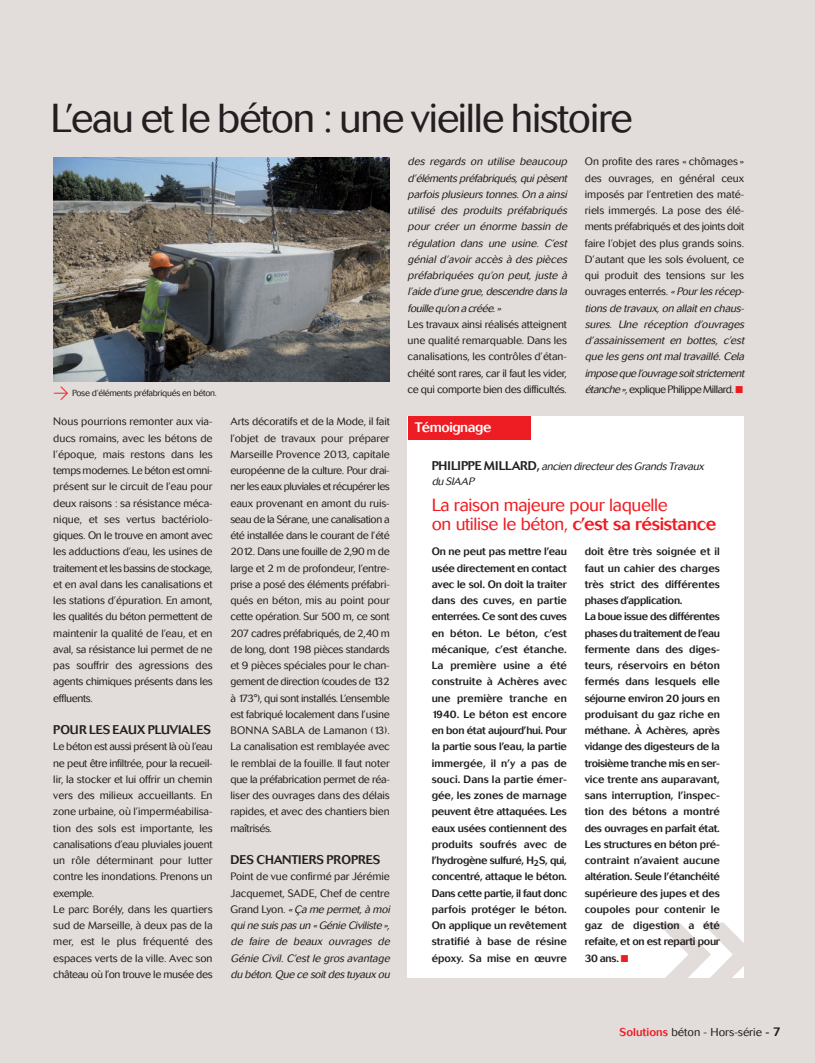
<style>
.page{position:relative;width:815px;height:1063px;background:#e2ddda}
.page>*{position:absolute;margin:0;border:0;box-sizing:border-box;transform-origin:0 0}
.t1{font:300 272.5px "Cosmos";color:#e2ddda}
.t2{font:300 40px "Cosmos";letter-spacing:-.03em;color:#231f20}
.t3{font:300 17.5px/18.8px "Cosmos";letter-spacing:-.02em;color:#ee1d23}
.t4{font:500 13.75px "Cosmos";letter-spacing:-.03em;color:#fff}
.t5{font:500 12.5px "Cosmos";color:#231f20}
.t6{font:300 11.25px "Cosmos";color:#231f20}
.t7{font:300 10.62px/16.2px "Cosmos";letter-spacing:-.005em;color:#231f20;text-align:justify}
.t8{font:500 10.62px/16.2px "Cosmos";letter-spacing:-.005em;color:#231f20}
.t9{font:italic 300 10.62px/16.2px "Cosmos";letter-spacing:-.01em;color:#231f20}
.t10{font:italic 300 10.62px/16.2px "Cosmos";letter-spacing:-.03em;color:#231f20}
.t11{font:300 8.75px "Cosmos";letter-spacing:-.03em;color:#231f20}
.s1{font-family:"Flesh Plain";font-weight:400;font-size:18.75px;color:#ee1d23}
.s2{font-style:normal}
.s3{font-style:italic}
.s4{color:#ee1d23}
.s5{font-weight:500;font-style:normal;font-size:12.5px}
.s6{font-weight:500}
.s7{font-weight:500;color:#ee1d23}
.s8{font-weight:500;font-size:12.5px}
</style>
<div class="page">
<div style="left:407px;top:417px;width:337px;height:561px;background:#fff"></div>
<div style="left:408px;top:417px;width:122px;height:23px;background:#ee1d23"></div>
<img style="left:53px;top:158px;width:337px;height:223px">
<h2 class="t2" style="left:51px;top:102px;width:584px">L’eau et le béton : une vieille histoire</h2>
<p class="t11" style="left:52px;top:389px;width:166px"><span class="s1">a</span> Pose d’éléments préfabriqués en béton.</p>
<p class="t7" style="left:53px;top:414px;width:161px">Nous pourrions remonter aux via&shy;ducs romains, avec les bétons de l’époque, mais restons dans les temps modernes. Le béton est omni&shy;présent sur le circuit de l’eau pour deux raisons : sa résistance méca&shy;nique, et ses vertus bactériolo&shy;giques. On le trouve en amont avec les adductions d’eau, les usines de traitement et les bassins de stockage, et en aval dans les canalisations et les stations d’épuration. En amont, les qualités du béton permettent de maintenir la qualité de l’eau, et en aval, sa résistance lui permet de ne pas souffrir des agressions des agents chimiques présents dans les effluents.</p>
<p class="t5" style="left:53px;top:725px;width:159px">POUR LES EAUX PLUVIALES</p>
<p class="t7" style="left:53px;top:739px;width:161px;text-align:left">Le béton est aussi présent là où l’eau ne peut être infiltrée, pour la recueil&shy;lir, la stocker et lui offrir un chemin vers des milieux accueillants. En zone urbaine, où l’imperméabilisa&shy;tion des sols est importante, les canalisations d’eau pluviales jouent un rôle déterminant pour lutter contre les inondations. Prenons un exemple.<br>Le parc Borély, dans les quartiers sud de Marseille, à deux pas de la mer, est le plus fréquenté des espaces verts de la ville. Avec son château où l’on trouve le musée des</p>
<p class="t7" style="left:230px;top:414px;width:161px">Arts décoratifs et de la Mode, il fait l’objet de travaux pour préparer Marseille Provence 2013, capitale européenne de la culture. Pour drai&shy;ner les eaux pluviales et récupérer les eaux provenant en amont du ruis&shy;seau de la Sérane, une canalisation a été installée dans le courant de l’été 2012. Dans une fouille de 2,90 m de large et 2 m de profondeur, l’entre&shy;prise a posé des éléments préfabri&shy;qués en béton, mis au point pour cette opération. Sur 500 m, ce sont 207 cadres préfabriqués, de 2,40 m de long, dont 198 pièces standards et 9 pièces spéciales pour le chan&shy;gement de direction (coudes de 132 à 173°), qui sont installés. L’ensemble est fabriqué localement dans l’usine BONNA SABLA de Lamanon (13).<br>La canalisation est remblayée avec le remblai de la fouille. Il faut noter que la préfabrication permet de réa&shy;liser des ouvra ges dans des délais rapides, et avec des chantiers bien maîtrisés.</p>
<p class="t5" style="left:230px;top:855px;width:151px">DES CHANTIERS PROPRES</p>
<p class="t10" style="left:230px;top:869px;width:163px"><span class="s2">Point de vue confirmé par Jérémie<br>Jacquemet, SADE, Chef de centre<br>Grand Lyon.</span> «Ça me permet,à moi quine suis pas un « Génie Civiliste », de faire de beaux ouvrages de<br>Génie Civil. C’est le gros avantage du béton.Que ce soit destuyaux ou</p>
<p class="t9" style="left:408px;top:154px;width:163px">des regards on utilise beaucoup d’élémentspréfabriqués,quipèsent parfois plusieurs tonnes.On a ainsi utilisé des produits préfabriqués pour créer un énorme bassin de régulation dans une usine. C’est génial d’avoir accès à des pièces préfabriquées qu’on peut, juste à l’aide d’une grue,descendre dansla fouille qu’on a créée. »</p>
<p class="t7" style="left:408px;top:317px;width:161px">Les travaux ainsi réalisés atteignent une qualité remarquable. Dans les canalisations, les contrôles d’étan&shy;chéité sont rares, car il faut les vider, ce qui comporte bien des difficultés.</p>
<p class="t4" style="left:415px;top:423px;width:78px">Témoignage</p>
<p class="t7" style="left:585px;top:154px;width:163px;text-align:left">On profite des rares « chômages » des ouvrages, en général ceux imposés par l’entretien des maté&shy;riels immergés. La pose des élé&shy;ments préfabriqués et des joints doit faire l’objet des plus grands soins.<br>D’autant que les sols évoluent, ce qui produit des tensions sur les ouvrages enterrés. <span class="s3">«Pourles récep&shy;tions de travaux,on allait en chaus&shy;sures. Une réception d’ouvrages d’assainissement en bottes, c’est que les gens ont maltravaillé.Cela impose que l’ouvrage soit strictement étanche»,</span>explique Philippe Millard. <span class="s4">■</span></p>
<p class="t9" style="left:432px;top:460px;width:276px;line-height:15px"><span class="s5">P H I L I P P E M I L L A R D ,</span> ancien directeurdes Grands Travaux du SIAAP</p>
<h3 class="t3" style="left:432px;top:497px;width:286px">La raison majeure pour laquelle<br>on utilise le béton, <span class="s6">c’est sa résistance</span></h3>
<p class="t8" style="left:432px;top:545px;width:137px;text-align:justify">On ne peut pas mettre l’eau usée directement en contact avec le sol. On doit la traiter dans des cuves, en partie enterrées. Ce sont des cuves en béton. Le béton, c’est méca nique, c’est étanche.<br>La première usine a été construite à Achères avec une première tranche en 1940. Le béton est encore en bon état aujourd’hui. Pour la partie sous l’eau, la partie immergée, il n’y a pas de souci. Dans la partie émer&shy;gée, les zones de marnage peuvent être attaquées. Les eaux usées contiennent des produits soufrés avec de l’hydrogène sulfuré, H<sub>2</sub>S, qui, concentré, attaque le béton.<br>Dans cette partie, il faut donc parfois protéger le béton.<br>On applique un revêtement stratifié à base de résine époxy. Sa mise en œuvre</p>
<p class="t8" style="left:585px;top:545px;width:137px">doit être très soignée et il faut un cahier des charges très strict des différentes phases d’application.<br>La boue issue des différentes phases du traitement de l’eau fermente dans des diges&shy;teurs, réservoirs en béton fermés dans lesquels elle séjourne environ 20 jours en produisant du gaz riche en méthane. À Achères, après vidange des digesteurs de la troisième tranche mis en ser&shy;vice trente ans auparavant, sans interruption, l’inspec&shy;tion des bétons a montré des ouvrages en parfait état.<br>Les structures en béton pré&shy;contraint n’avaient aucune altération. Seule l’étanchéité supérieure des jupes et des coupoles pour contenir le gaz de digestion a été refaite, et on est reparti pour<br>30 ans. <span class="s4">■</span></p>
<h1 class="t1" style="left:652px;top:823px;width:109px">»</h1>
<p class="t6" style="left:620px;top:1027px;width:163px"><span class="s7">Solutions</span> béton - Hors-série <span class="s6">-</span> <span class="s8">7</span></p>
</div>
